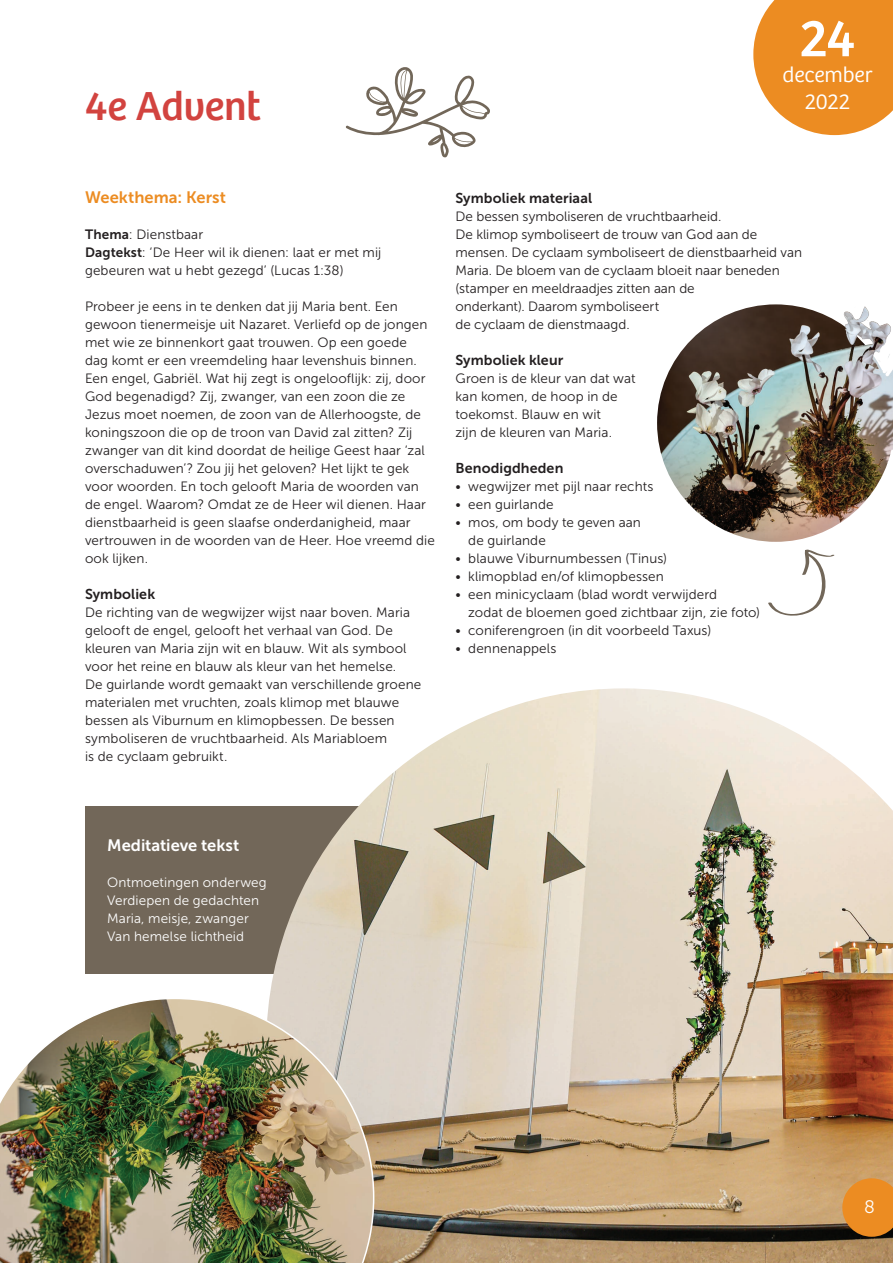
<style>
.page{position:relative;width:893px;height:1263px;background:#fff}
.page>*{position:absolute;margin:0;border:0;box-sizing:border-box;transform-origin:0 0}
.t1{font:54px "Bree";color:#fff}
.t2{font:42px "Bree";letter-spacing:-.01em;color:#d2433f}
.t3{font:300 22.35px/27px "Bree";letter-spacing:-.005em;color:#fff;text-align:center}
.t4{font:18px "Museo Sans 300";color:#fff}
.t5{font:16.5px "Museo Sans 700";color:#fff}
.t6{font:16.5px "Museo Sans 700";letter-spacing:.005em;color:#ec8c22}
.t7{font:14.25px "Museo Sans 700";letter-spacing:.005em;color:#231f20}
.t8{font:13.5px/18px "Museo Sans 300";letter-spacing:.005em;color:#231f20}
.t9{font:13.5px/18px "Museo Sans 300";letter-spacing:.01em;color:#fff}
.s1{font-family:"Museo Sans 700"}
</style>
<div class="page">
<div style="left:85px;top:806px;width:352px;height:167px;background:#726759"></div>
<img style="left:266px;top:688px;width:627px;height:575px">
<svg style="left:753px;top:0;width:140px;height:135px;background:#ee9a3e"></svg>
<svg style="left:842px;top:1178px;width:51px;height:59px;background:#d78427"></svg>
<img style="left:657px;top:304px;width:235px;height:238px">
<img style="left:0;top:998px;width:374px;height:265px">
<svg style="left:768px;top:549px;width:67px;height:67px"></svg>
<svg style="left:346px;top:67px;width:144px;height:91px"></svg>
<img style="left:824px;top:304px;width:69px;height:146px">
<h2 class="t2" style="left:85px;top:82px;width:177px">4e Advent</h2>
<h1 class="t1" style="left:800px;top:7px;width:57px">24</h1>
<h3 class="t3" style="left:783px;top:61px;width:91px">december<br>2022</h3>
<p class="t6" style="left:85px;top:188px;width:142px">Weekthema: Kerst</p>
<p class="t8" style="left:85px;top:225px;width:298px"><span class="s1">Thema</span>: Dienstbaar<br><span class="s1">Dagtekst</span>: ‘De Heer wil ik dienen: laat er met mij gebeuren wat u hebt gezegd’ (Lucas 1:38)</p>
<p class="t8" style="left:85px;top:297px;width:351px">Probeer je eens in te denken dat jij Maria bent. Een gewoon tienermeisje uit Nazaret. Verliefd op de jongen met wie ze binnenkort gaat trouwen. Op een goede<br>dag komt er een vreemdeling haar levenshuis binnen.<br>Een engel, Gabriël. Wat hij zegt is ongelooflijk: zij, door God begenadigd? Zij, zwanger, van een zoon die ze Jezus moet noemen, de zoon van de Allerhoogste, de koningszoon die op de troon van David zal zitten? Zij zwanger van dit kind doordat de heilige Geest haar ‘zal overschaduwen’? Zou jij het geloven? Het lijkt te gek voor woorden. En toch gelooft Maria de woorden van de engel. Waarom? Omdat ze de Heer wil dienen. Haar dienstbaarheid is geen slaafse onderdanigheid, maar vertrouwen in de woorden van de Heer. Hoe vreemd die ook lijken.</p>
<p class="t7" style="left:85px;top:586px;width:72px">Symboliek</p>
<p class="t8" style="left:85px;top:603px;width:338px">De richting van de wegwijzer wijst naar boven. Maria gelooft de engel, gelooft het verhaal van God. De kleuren van Maria zijn wit en blauw. Wit als symbool voor het reine en blauw als kleur van het hemelse.<br>De guirlande wordt gemaakt van verschillende groene materialen met vruchten, zoals klimop met blauwe bessen als Viburnum en klimopbessen. De bessen symboliseren de vruchtbaarheid. Als Mariabloem<br>is de cyclaam gebruikt.</p>
<p class="t7" style="left:455px;top:190px;width:138px">Symboliek materiaal</p>
<p class="t8" style="left:455px;top:207px;width:348px">De bessen symboliseren de vruchtbaarheid.<br>De klimop symboliseert de trouw van God aan de mensen. De cyclaam symboliseert de dienstbaarheid van Maria. De bloem van de cyclaam bloeit naar beneden (stamper en meeldraadjes zitten aan de<br>onderkant). Daarom symboliseert<br>de cyclaam de dienstmaagd.</p>
<p class="t7" style="left:455px;top:352px;width:109px">Symboliek kleur</p>
<p class="t8" style="left:455px;top:369px;width:182px">Groen is de kleur van dat wat kan komen, de hoop in de toekomst. Blauw en wit<br>zijn de kleuren van Maria.</p>
<p class="t7" style="left:455px;top:460px;width:109px">Benodigdheden</p>
<p class="t8" style="left:455px;top:477px;width:199px">• wegwijzer met pijl naar rechts</p>
<p class="t8" style="left:455px;top:495px;width:100px">• een guirlande</p>
<p class="t8" style="left:468px;top:513px;width:174px;text-indent:-13px">• mos, om body te geven aan de guirlande</p>
<p class="t8" style="left:455px;top:549px;width:213px">• blauwe Viburnumbessen (Tinus)</p>
<p class="t8" style="left:455px;top:567px;width:210px">• klimopblad en/of klimopbessen</p>
<p class="t8" style="left:468px;top:585px;width:293px;text-indent:-13px">• een minicyclaam (blad wordt verwijderd<br>zodat de bloemen goed zichtbaar zijn, zie foto)</p>
<p class="t8" style="left:455px;top:621px;width:257px">• coniferengroen (in dit voorbeeld Taxus)</p>
<p class="t8" style="left:455px;top:639px;width:102px">• dennenappels</p>
<p class="t5" style="left:107px;top:836px;width:134px">Meditatieve tekst</p>
<p class="t9" style="left:107px;top:873px;width:161px">Ontmoetingen onderweg<br>Verdiepen de gedachten<br>Maria, meisje, zwanger<br>Van hemelse lichtheid</p>
<h3 class="t4" style="left:864px;top:1197px;width:12px">8</h3>
</div>
